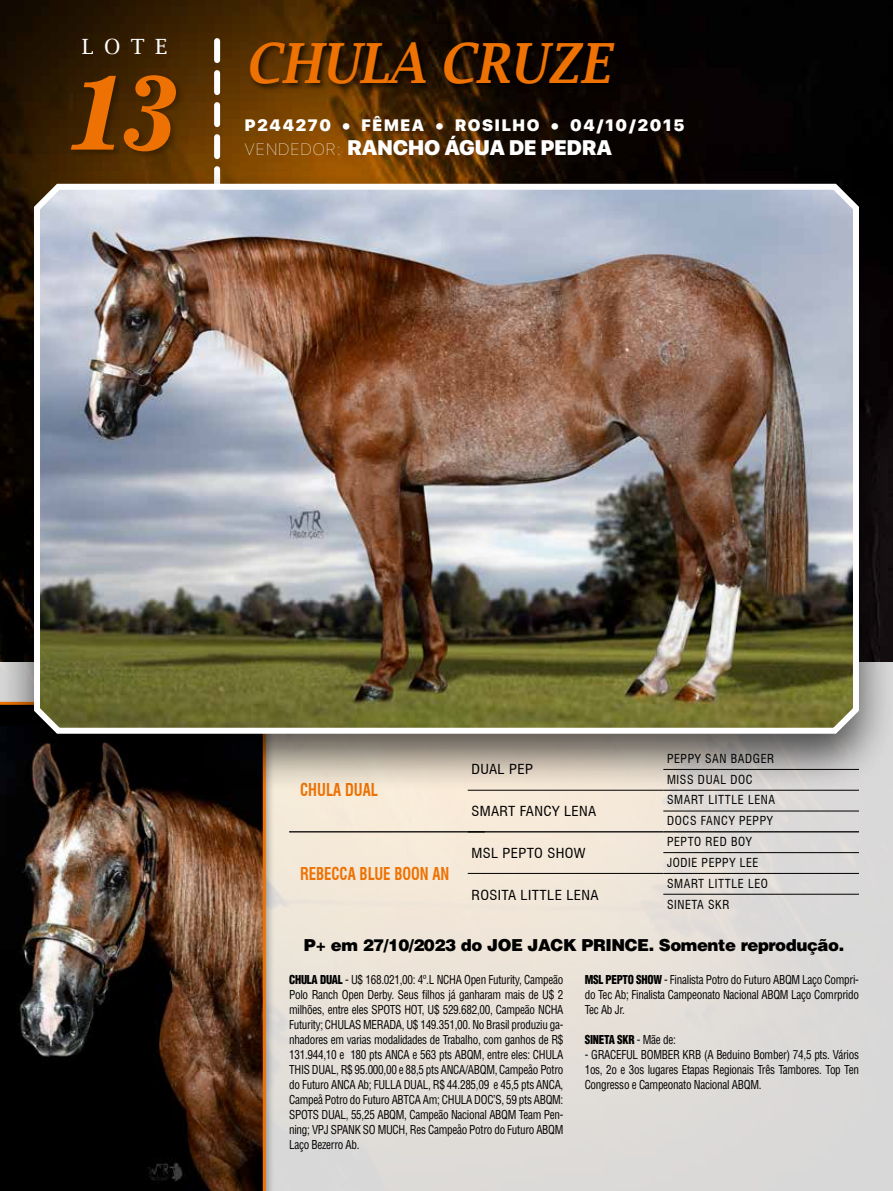
<style>
.page{position:relative;width:893px;height:1191px;background:#fff}
.page>*{position:absolute;margin:0;border:0;box-sizing:border-box;transform-origin:0 0}
.t1{font:italic 700 102px "News 702 BT";color:#ee7203}
.t2{font:italic 600 55.5px "Lucida Bright";letter-spacing:-.025em;color:#ee7203;scale:.9 1}
.t3{font:900 21px "SF Pro Display";color:#fff}
.t4{font:21px "Lucida Bright";color:#fff}
.t5{font:700 condensed 17.4px "Swiss 721 BT";color:#ee7203;scale:.86 1}
.t6{font:900 16.5px "Helvetica LT Std";letter-spacing:-.025em;color:#000}
.t7{font:900 16.5px "SF Pro Display";letter-spacing:.1em;color:#fff}
.t8{font:condensed 13.5px "Swiss 721 BT";letter-spacing:.025em;color:#000;scale:1.1 1}
.t9{font:condensed 12.15px/20.9px "Swiss 721 BT";letter-spacing:.05em;color:#000}
.t10{font:condensed 12px/15px "Helvetica LT Std";letter-spacing:-.025em;color:#000;text-align:justify;scale:.93 1}
.t11{font:900 condensed 12px "Helvetica LT Std";letter-spacing:-.025em;color:#000;scale:.93 1}
.s1{font-weight:200;font-size:16.5px}
.s2{font-weight:900}
.s3{font-weight:400}
</style>
<div class="page">
<img style="left:0;top:0;width:893px;height:167px">
<svg style="left:275px;top:793px;width:618px;height:398px;background:#e4ded7"></svg>
<div style="left:248px;top:40px;width:375px;height:52px;background:#000;opacity:.75"></div>
<div style="left:70px;top:74px;width:114px;height:85px;background:#000;opacity:.25"></div>
<hr style="left:289px;top:831px;width:196px;height:1px;background:#000">
<hr style="left:468px;top:873px;width:195px;height:1px;background:#000">
<hr style="left:468px;top:831px;width:195px;height:1px;background:#000">
<hr style="left:663px;top:810px;width:196px;height:1px;background:#000">
<hr style="left:663px;top:852px;width:196px;height:1px;background:#000">
<hr style="left:663px;top:873px;width:196px;height:1px;background:#000">
<hr style="left:663px;top:894px;width:196px;height:1px;background:#000">
<hr style="left:663px;top:831px;width:196px;height:1px;background:#000">
<svg style="left:214px;top:41px;width:6px;height:126px"></svg>
<div style="left:0;top:701px;width:275px;height:490px;background:#000;opacity:.45"></div>
<img style="left:0;top:793px;width:266px;height:398px">
<div style="left:0;top:167px;width:893px;height:626px;background:#000;opacity:.65"></div>
<img style="left:31px;top:178px;width:831px;height:558px">
<h3 class="t4" style="left:82px;top:35px;width:87px">LOTE</h3>
<h1 class="t1" style="left:70px;top:51px;width:110px">13</h1>
<h2 class="t2" style="left:245px;top:31px;width:408px">CHULA CRUZE</h2>
<h3 class="t7" style="left:245px;top:115px;width:441px">P244270 • FÊMEA • ROSILHO • 04/10/2015</h3>
<h3 class="t3" style="left:245px;top:135px;width:369px"><span class="s1">VENDEDOR:</span> RANCHO ÁGUA DE PEDRA</h3>
<p class="t9" style="left:667px;top:748px;width:110px">PEPPY SAN BADGER<br>MISS DUAL DOC<br>SMART LITTLE LENA<br>DOCS FANCY PEPPY<br>PEPTO RED BOY<br>JODIE PEPPY LEE<br>SMART LITTLE LEO<br>SINETA SKR</p>
<h3 class="t6" style="left:304px;top:934px;width:542px">P+ em 27/10/2023 do JOE JACK PRINCE. Somente reprodução.</h3>
<p class="t8" style="left:471px;top:761px;width:57px">DUAL PEP</p>
<p class="t8" style="left:471px;top:803px;width:115px">SMART FANCY LENA</p>
<p class="t8" style="left:471px;top:845px;width:105px">MSL PEPTO SHOW</p>
<p class="t8" style="left:471px;top:886px;width:117px">ROSITA LITTLE LENA</p>
<h3 class="t5" style="left:300px;top:779px;width:92px">CHULA DUAL</h3>
<h3 class="t5" style="left:300px;top:863px;width:175px">REBECCA BLUE BOON AN</h3>
<p class="t10" style="left:289px;top:971px;width:296px"><span class="s2">CHULA DUAL</span> - U$ 168.021,00: 4º.L NCHA Open Futurity, Campeão Polo Ranch Open Derby. Seus filhos já ganharam mais de U$ 2 milhões, entre eles SPOTS HOT, U$ 529.682,00, Campeão NCHA Futurity; CHULAS MERADA, U$ 149.351,00. No Brasil produziu ga&shy;nhadores em varias modalidades de Trabalho, com ganhos de R$ 131.944,10 e 180 pts ANCA e 563 pts ABQM, entre eles: CHULA THIS DUAL, R$ 95.000,00 e 88,5 pts ANCA/ABQM, Campeåo Potro do Futuro ANCA Ab; FULLA DUAL, R$ 44.285,09 e 45,5 pts ANCA, Campeå Potro do Futuro ABTCA Am; CHULA DOC’S, 59 pts ABQM:<br>SPOTS DUAL, 55,25 ABQM, Campeão Nacional ABQM Team Pen&shy;ning; VPJ SPANK SO MUCH, Res Campeåo Potro do Futuro ABQM Laço Bezerro Ab.</p>
<p class="t10" style="left:585px;top:971px;width:296px"><span class="s2">MSL PEPTO SHOW</span> - Finalista Potro do Futuro ABQM Laço Compri&shy;do Tec Ab; Finalista Campeonato Nacional ABQM Laço Comrprido Tec Ab Jr.</p>
<p class="t11" style="left:585px;top:1031px;width:99px">SINETA SKR <span class="s3">- Mãe de:</span></p>
<p class="t10" style="left:585px;top:1046px;width:296px">- GRACEFUL BOMBER KRB (A Beduino Bomber) 74,5 pts. Vários 1os, 2o e 3os lugares Etapas Regionais Três Tambores. Top Ten Congresso e Campeonato Nacional ABQM.</p>
</div>
